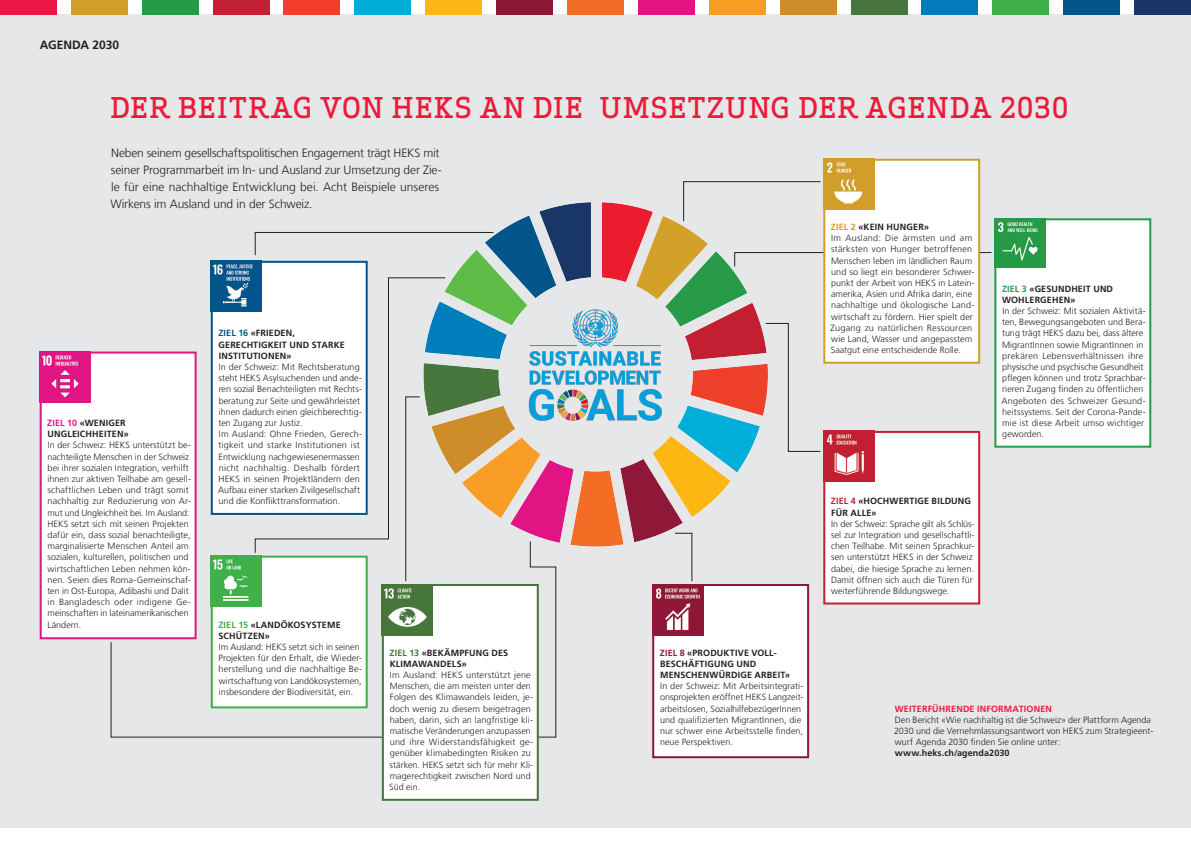
<style>
.page{position:relative;width:1191px;height:842px;background:#fff}
.page>*{position:absolute;margin:0;border:0;box-sizing:border-box;transform-origin:0 0}
.t1{font:500 28px "Apex Serif";letter-spacing:.035em;color:#ed1a3a}
.t2{font:300 12px/16.8px "Frutiger LT Com";letter-spacing:-.01em;color:#231f20}
.t3{font:700 12px "Frutiger LT Com";color:#231f20}
.t4{font:300 9px/11.2px "Frutiger LT Com";letter-spacing:.005em;color:#231f20}
.t5{font:700 9px/11.2px "Frutiger LT Com";letter-spacing:.015em;color:#231f20}
.t6{font:700 9px "Frutiger LT Com";letter-spacing:.015em;color:#ed1a3a}
.s1{color:#e11584}
.s2{color:#01558a}
.s3{color:#3eaf49}
.s4{color:#8e1737}
.s5{color:#46763b}
.s6{font-weight:700;color:#d19f28}
.s7{font-weight:700}
.s8{color:#c21f32}
.s9{color:#269b47}
</style>
<div class="page">
<div style="left:0;top:14px;width:1191px;height:814px;background:#e6e7e9"></div>
<img style="left:446px;top:202px;width:329px;height:354px">
<img style="left:523px;top:304px;width:145px;height:124px">
<div style="left:0;top:0;width:57px;height:14px;background:#ea1943"></div>
<div style="left:71px;top:0;width:57px;height:14px;background:#d19f28"></div>
<div style="left:142px;top:0;width:56px;height:14px;background:#269b47"></div>
<div style="left:213px;top:0;width:56px;height:14px;background:#c21f32"></div>
<div style="left:283px;top:0;width:57px;height:14px;background:#ef3e2a"></div>
<div style="left:354px;top:0;width:57px;height:14px;background:#00add9"></div>
<div style="left:425px;top:0;width:57px;height:14px;background:#fcb615"></div>
<div style="left:496px;top:0;width:57px;height:14px;background:#8e1737"></div>
<div style="left:567px;top:0;width:57px;height:14px;background:#f36c24"></div>
<div style="left:638px;top:0;width:56px;height:14px;background:#e11584"></div>
<div style="left:709px;top:0;width:56px;height:14px;background:#f89c24"></div>
<div style="left:780px;top:0;width:56px;height:14px;background:#cf8d29"></div>
<div style="left:850px;top:0;width:57px;height:14px;background:#46763b"></div>
<div style="left:921px;top:0;width:57px;height:14px;background:#007cbb"></div>
<div style="left:992px;top:0;width:57px;height:14px;background:#3eaf49"></div>
<div style="left:1063px;top:0;width:57px;height:14px;background:#01558a"></div>
<div style="left:1134px;top:0;width:57px;height:14px;background:#183567"></div>
<svg style="left:111px;top:541px;width:445px;height:197px"></svg>
<div style="left:41px;top:352px;width:155px;height:286px;background:#fff"></div>
<div style="left:40px;top:351px;width:157px;height:288px;border:2px solid #e11584"></div>
<img style="left:40px;top:351px;width:51px;height:52px">
<div style="left:212px;top:262px;width:155px;height:252px;background:#fff"></div>
<div style="left:211px;top:261px;width:157px;height:254px;border:2px solid #01558a"></div>
<img style="left:211px;top:261px;width:51px;height:51px">
<svg style="left:734px;top:252px;width:258px;height:15px"></svg>
<div style="left:212px;top:557px;width:155px;height:150px;background:#fff"></div>
<div style="left:211px;top:556px;width:157px;height:152px;border:2px solid #3eaf49"></div>
<img style="left:211px;top:556px;width:51px;height:51px">
<div style="left:653px;top:585px;width:155px;height:172px;background:#fff"></div>
<div style="left:652px;top:584px;width:157px;height:174px;border:2px solid #8e1737"></div>
<img style="left:652px;top:584px;width:51px;height:51px">
<div style="left:824px;top:432px;width:155px;height:171px;background:#fff"></div>
<div style="left:823px;top:431px;width:157px;height:173px;border:2px solid #c21f32"></div>
<img style="left:823px;top:431px;width:51px;height:51px">
<div style="left:824px;top:160px;width:155px;height:203px;background:#fff"></div>
<div style="left:823px;top:159px;width:157px;height:205px;border:2px solid #d19f28"></div>
<img style="left:823px;top:159px;width:51px;height:51px">
<div style="left:383px;top:585px;width:155px;height:215px;background:#fff"></div>
<div style="left:382px;top:584px;width:157px;height:217px;border:2px solid #46763b"></div>
<img style="left:382px;top:584px;width:51px;height:51px">
<div style="left:995px;top:219px;width:155px;height:228px;background:#fff"></div>
<div style="left:994px;top:218px;width:157px;height:230px;border:2px solid #269b47"></div>
<img style="left:994px;top:218px;width:51px;height:50px">
<svg style="left:683px;top:181px;width:138px;height:41px"></svg>
<svg style="left:765px;top:323px;width:56px;height:129px"></svg>
<svg style="left:674px;top:533px;width:18px;height:49px"></svg>
<svg style="left:405px;top:553px;width:15px;height:29px"></svg>
<svg style="left:255px;top:232px;width:239px;height:24px"></svg>
<svg style="left:255px;top:277px;width:191px;height:276px"></svg>
<h2 class="t3" style="left:40px;top:37px;width:81px">AGENDA 2030</h2>
<h1 class="t1" style="left:110px;top:90px;width:960px">DER BEITRAG VON HEKS AN DIE UMSETZUNG DER AGENDA 2030</h1>
<h2 class="t2" style="left:110px;top:145px;width:333px">Neben seinem gesellschaftspolitischen Engagement trägt HEKS mit seiner Programmarbeit im In- und Ausland zur Umsetzung der Zie&shy;le für eine nachhaltige Entwicklung bei. Acht Beispiele unseres Wirkens im Ausland und in der Schweiz.</h2>
<p class="t5" style="left:47px;top:417px;width:83px"><span class="s1">ZIEL 10</span> «WENIGER<br>UNGLEICHHEITEN»</p>
<p class="t4" style="left:47px;top:440px;width:145px">In der Schweiz: HEKS unterstützt be&shy;nachteiligte Menschen in der Schweiz bei ihrer sozialen Integration, verhilft ihnen zur aktiven Teilhabe am gesell&shy;schaftlichen Leben und trägt somit nachhaltig zur Reduzierung von Ar&shy;mut und Ungleichheit bei. Im Ausland:<br>HEKS setzt sich mit seinen Projekten dafür ein, dass sozial benachteiligte, marginalisierte Menschen Anteil am sozialen, kulturellen, politischen und wirtschaftlichen Leben nehmen kön&shy;nen. Seien dies Roma-Gemeinschaf&shy;ten in Ost-Europa, Adibashi und Dalit in Bangladesch oder indigene Ge&shy;meinschaften in lateinamerikanischen Ländern.</p>
<p class="t5" style="left:218px;top:328px;width:128px"><span class="s2">ZIEL 16</span> «FRIEDEN,<br>GERECHTIGKEIT UND STARKE<br>INSTITUTIONEN»</p>
<p class="t4" style="left:218px;top:361px;width:146px">In der Schweiz: Mit Rechtsberatung steht HEKS Asylsuchenden und ande&shy;ren sozial Benachteiligten mit Rechts&shy;beratung zur Seite und gewährleistet ihnen dadurch einen gleichberechtig&shy;ten Zugang zur Justiz.<br>Im Ausland: Ohne Frieden, Gerech&shy;tigkeit und starke Institutionen ist Entwicklung nachgewiesenermassen nicht nachhaltig. Deshalb fördert HEKS in seinen Projektländern den Aufbau einer starken Zivilgesellschaft und die Konflikttransformation.</p>
<p class="t5" style="left:218px;top:619px;width:124px"><span class="s3">ZIEL 15</span> «LANDÖKOSYSTEME<br>SCHÜTZEN»</p>
<p class="t4" style="left:219px;top:641px;width:145px">Im Ausland: HEKS setzt sich in seinen Projekten für den Erhalt, die Wieder&shy;herstellung und die nachhaltige Be&shy;wirtschaftung von Landökosystemen, insbesondere der Biodiversität, ein.</p>
<p class="t5" style="left:660px;top:647px;width:132px"><span class="s4">ZIEL 8</span> «PRODUKTIVE VOLL-<br>BESCHÄFTIGUNG UND<br>MENSCHENWÜRDIGE ARBEIT»</p>
<p class="t5" style="left:389px;top:647px;width:120px"><span class="s5">ZIEL 13</span> «BEKÄMPFUNG DES<br>KLIMAWANDELS»</p>
<p class="t4" style="left:389px;top:669px;width:145px">Im Ausland: HEKS unterstützt jene Menschen, die am meisten unter den Folgen des Klimawandels leiden, je&shy;doch wenig zu diesem beigetragen haben, darin, sich an langfristige kli&shy;matische Veränderungen anzupassen und ihre Widerstandsfähigkeit ge&shy;genüber klimabedingten Risiken zu stärken. HEKS setzt sich für mehr Kli&shy;magerechtigkeit zwischen Nord und Süd ein.</p>
<p class="t4" style="left:660px;top:681px;width:145px">In der Schweiz: Mit Arbeitsintegrati&shy;onsprojekten eröffnet HEKS Langzeit&shy;arbeitslosen, SozialhilfebezügerInnen und qualifizierten MigrantInnen, die nur schwer eine Arbeitsstelle finden, neue Perspektiven.</p>
<p class="t4" style="left:830px;top:221px;width:145px"><span class="s6">ZIEL 2</span> <span class="s7">«KEIN HUNGER»<br></span>Im Ausland: Die ärmsten und am stärksten von Hunger betroffenen Menschen leben im ländlichen Raum und so liegt ein besonderer Schwer&shy;punkt der Arbeit von HEKS in Latein&shy;amerika, Asien und Afrika darin, eine nachhaltige und ökologische Land&shy;wirtschaft zu fördern. Hier spielt der Zugang zu natürlichen Ressourcen wie Land, Wasser und angepasstem Saatgut eine entscheidende Rolle.</p>
<p class="t5" style="left:831px;top:496px;width:142px"><span class="s8">ZIEL 4</span> «HOCHWERTIGE BILDUNG<br>FÜR ALLE»</p>
<p class="t4" style="left:831px;top:518px;width:145px">In der Schweiz: Sprache gilt als Schlüs&shy;sel zur Integration und gesellschaftli&shy;chen Teilhabe. Mit seinen Sprachkur&shy;sen unterstützt HEKS in der Schweiz dabei, die hiesige Sprache zu lernen.<br>Damit öffnen sich auch die Türen für weiterführende Bildungswege.</p>
<p class="t5" style="left:1002px;top:283px;width:113px"><span class="s9">ZIEL 3</span> «GESUNDHEIT UND<br>WOHLERGEHEN»</p>
<p class="t4" style="left:1001px;top:305px;width:146px">In der Schweiz: Mit sozialen Aktivitä&shy;ten, Bewegungsangeboten und Bera&shy;tung trägt HEKS dazu bei, dass ältere MigrantInnen sowie MigrantInnen in prekären Lebensverhältnissen ihre physische und psychische Gesundheit pflegen können und trotz Sprachbar&shy;rieren Zugang finden zu öffentlichen Angeboten des Schweizer Gesund&shy;heitssystems. Seit der Corona-Pande&shy;mie ist diese Arbeit umso wichtiger geworden.</p>
<p class="t6" style="left:894px;top:703px;width:159px">WEITERFÜHRENDE INFORMATIONEN</p>
<p class="t4" style="left:894px;top:714px;width:260px">Den Bericht «Wie nachhaltig ist die Schweiz» der Plattform Agenda<br>2030 und die Vernehmlassungsantwort von HEKS zum Strategieent&shy;wurf Agenda 2030 finden Sie online unter:</p>
<p class="t5" style="left:894px;top:748px;width:116px">www.heks.ch/agenda2030</p>
</div>
